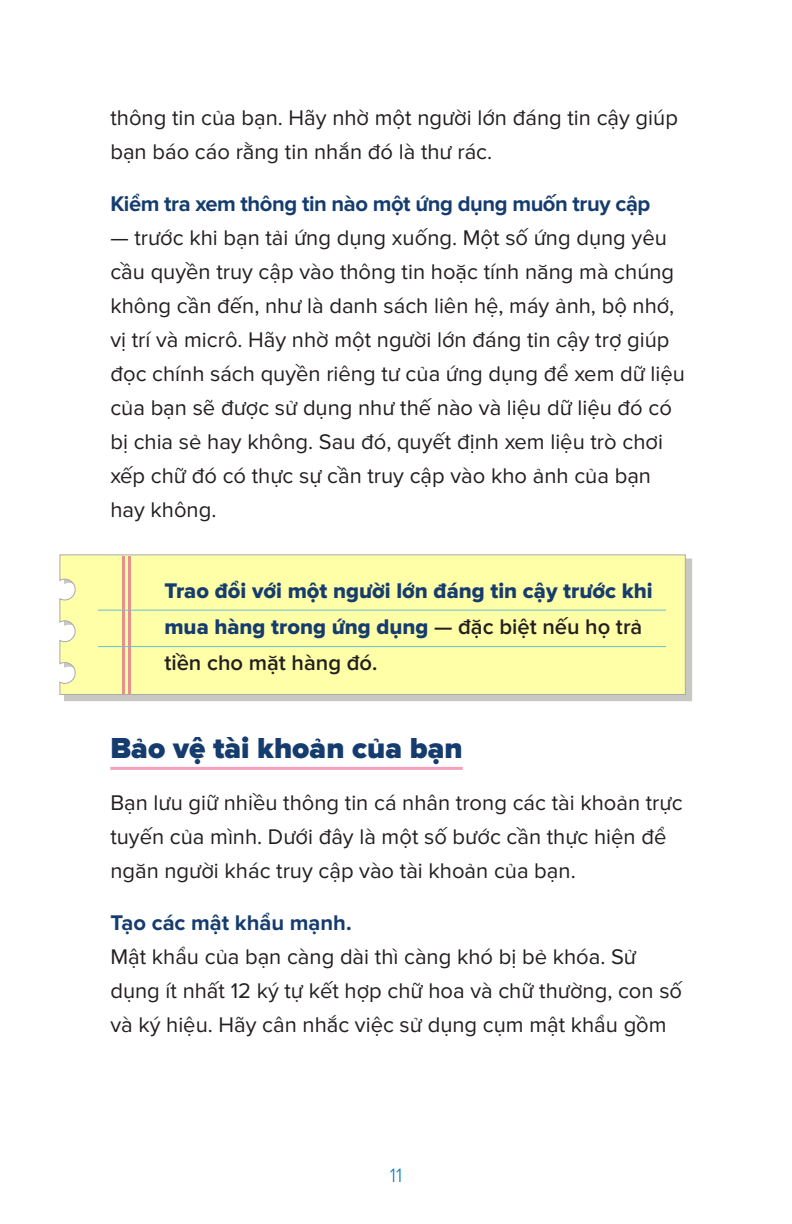
<style>
.page{position:relative;width:792px;height:1224px;background:#fff}
.page>*{position:absolute;margin:0;border:0;box-sizing:border-box;transform-origin:0 0}
.H2_-_Pink{font:900 30px "Proxima Nova";color:#153c6e}
.t1{font:22px/34px "Proxima Nova";color:#231f20}
.t2{font:22px/36px "Proxima Nova Extrabld";color:#153c6e}
.t3{font:700 22px "Proxima Nova";letter-spacing:-.02em;color:#153c6e}
.t4{font:300 20px "Proxima Nova";color:#007dbb}
.s1{font-family:"Proxima Nova";font-weight:600;color:#231f20}
.s2{font-weight:700;color:#153c6e}
</style>
<div class="page">
<div style="left:64px;top:559px;width:628px;height:142px;background:#c9c7c4"></div>
<div style="left:59px;top:554px;width:627px;height:141px;background:#ffffa8"></div>
<hr style="left:128px;top:556px;width:3px;height:138px;background:#e88f8c">
<hr style="left:122px;top:556px;width:3px;height:138px;background:#e88f8c">
<hr style="left:98px;top:610px;width:568px;height:1px;background:#6bbdd1">
<hr style="left:98px;top:646px;width:568px;height:1px;background:#6bbdd1">
<hr style="left:110px;top:767px;width:353px;height:3px;background:#f49fbf">
<p class="t1" style="left:110px;top:101px;width:569px">thông tin của bạn. Hãy nhờ một người lớn đáng tin cậy giúp bạn báo cáo rằng tin nhắn đó là thư rác.</p>
<p class="t3" style="left:110px;top:191px;width:541px">Kiểm tra xem thông tin nào một ứng dụng muốn truy cập</p>
<p class="t1" style="left:110px;top:221px;width:576px">— trước khi bạn tải ứng dụng xuống. Một số ứng dụng yêu cầu quyền truy cập vào thông tin hoặc tính năng mà chúng không cần đến, như là danh sách liên hệ, máy ảnh, bộ nhớ, vị trí và micrô. Hãy nhờ một người lớn đáng tin cậy trợ giúp đọc chính sách quyền riêng tư của ứng dụng để xem dữ liệu của bạn sẽ được sử dụng như thế nào và liệu dữ liệu đó có bị chia sẻ hay không. Sau đó, quyết định xem liệu trò chơi xếp chữ đó có thực sự cần truy cập vào kho ảnh của bạn hay không.</p>
<p class="t2" style="left:164px;top:574px;width:490px">Trao đổi với một người lớn đáng tin cậy trước khi mua hàng trong ứng dụng <span class="s1">— đặc biệt nếu họ trả tiền cho mặt hàng đó.</span></p>
<p class="H2_-_Pink" style="left:110px;top:731px;width:354px">Bảo vệ tài khoản của bạn</p>
<p class="t1" style="left:110px;top:786px;width:574px">Bạn lưu giữ nhiều thông tin cá nhân trong các tài khoản trực tuyến của mình. Dưới đây là một số bước cần thực hiện để ngăn người khác truy cập vào tài khoản của bạn.</p>
<p class="t1" style="left:110px;top:906px;width:573px"><span class="s2">Tạo các mật khẩu mạnh.<br></span>Mật khẩu của bạn càng dài thì càng khó bị bẻ khóa. Sử dụng ít nhất 12 ký tự kết hợp chữ hoa và chữ thường, con số và ký hiệu. Hãy cân nhắc việc sử dụng cụm mật khẩu gồm</p>
<p class="t4" style="left:390px;top:1164px;width:14px">11</p>
</div>
